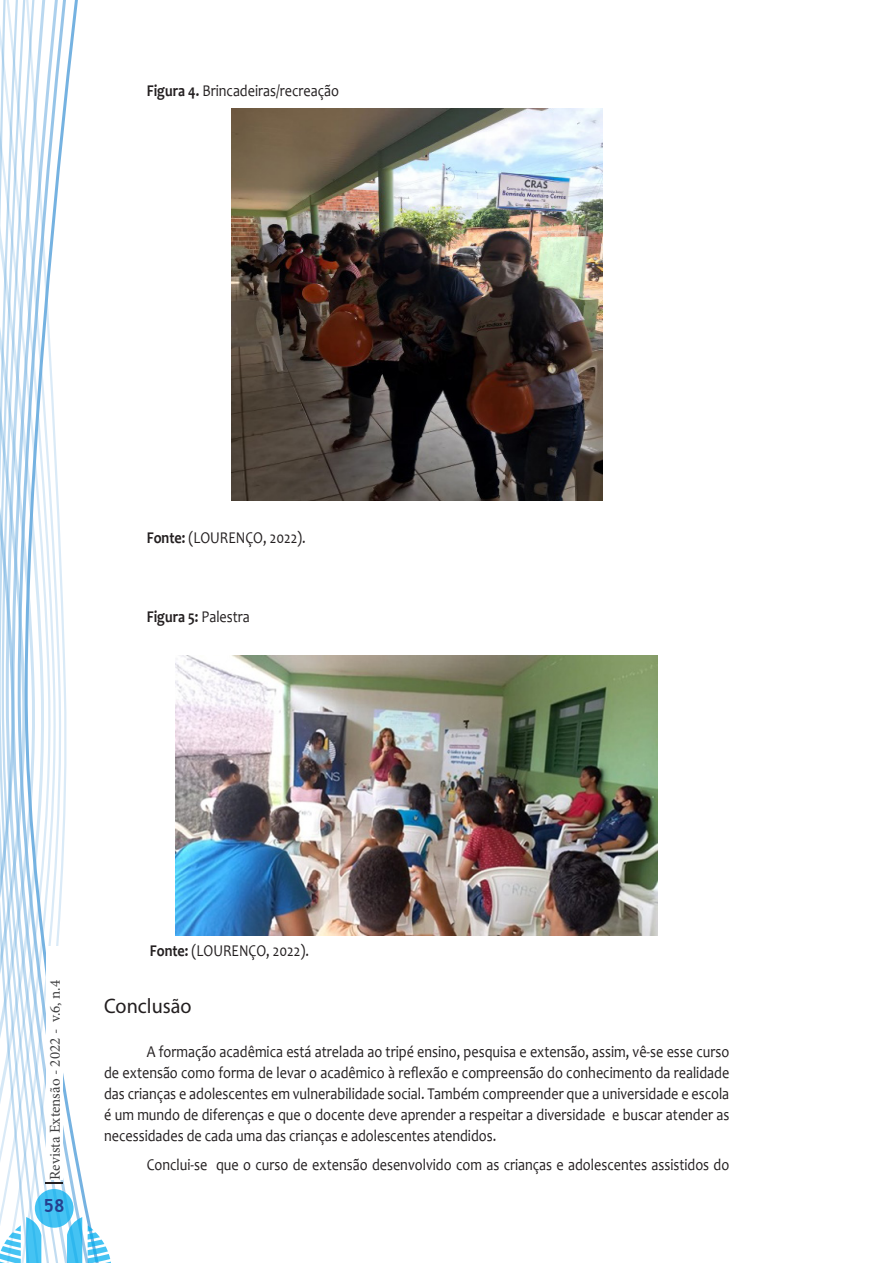
<style>
.page{position:relative;width:893px;height:1263px;background:#fff}
.page>*{position:absolute;margin:0;border:0;box-sizing:border-box;transform-origin:0 0}
.Titulo2{font:21px "Myriad Pro";color:#231f20;scale:.96 1}
.t1{font:700 18px "Trebuchet MS";color:#253f8e}
.Texto{font:16.5px/21px "Candara";color:#231f20;text-align:justify;scale:.86 1}
.Texto-2{font:700 16.5px "Candara";color:#231f20;scale:.86 1}
.t2{font:15px "Minion Pro";color:#3e3e3f}
.s1{font-weight:700}
.s2{font-weight:400}
</style>
<div class="page">
<svg style="left:0;top:0;width:82px;height:1263px"></svg>
<svg style="left:88px;top:1225px;width:23px;height:38px"></svg>
<img style="left:231px;top:108px;width:371px;height:392px">
<img style="left:176px;top:655px;width:482px;height:280px">
<p class="Texto" style="left:147px;top:80px;width:225px"><span class="s1">Figura 4.</span> Brincadeiras/recreação</p>
<p class="Texto" style="left:147px;top:527px;width:187px"><span class="s1">Fonte:</span> (LOURENÇO, 2022).</p>
<p class="Texto-2" style="left:147px;top:606px;width:122px">Figura 5: <span class="s2">Palestra</span></p>
<p class="t2" style="left:45px;top:1180px;width:201px;rotate:-90deg">Revista Extensão - 2022 - v.6, n.4</p>
<p class="t1" style="left:44px;top:1194px;width:23px">58</p>
<p class="Texto" style="left:150px;top:940px;width:187px"><span class="s1">Fonte:</span> (LOURENÇO, 2022).</p>
<p class="Titulo2" style="left:104px;top:993px;width:93px">Conclusão</p>
<p class="Texto" style="left:104px;top:1041px;width:728px;text-indent:43px">A formação acadêmica está atrelada ao tripé ensino, pesquisa e extensão, assim, vê-se esse curso de extensão como forma de levar o acadêmico à reflexão e compreensão do conhecimento da realidade das crianças e adolescentes em vulnerabilidade social. Também compreender que a universidade e escola é um mundo de diferenças e que o docente deve aprender a respeitar a diversidade e buscar atender as necessidades de cada uma das crianças e adolescentes atendidos.</p>
<p class="Texto" style="left:147px;top:1154px;width:679px">Conclui-se que o curso de extensão desenvolvido com as crianças e adolescentes assistidos do</p>
</div>
